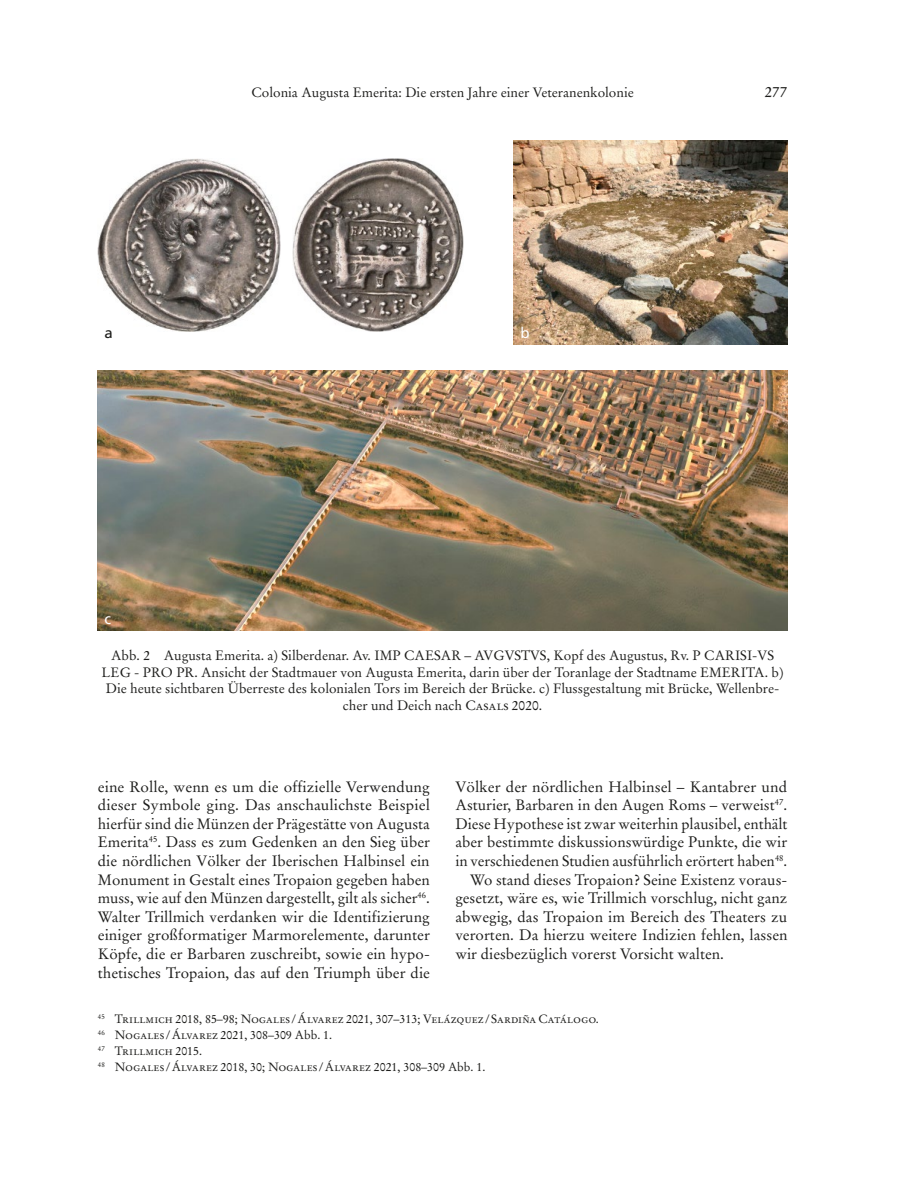
<style>
.page{position:relative;width:915px;height:1183px;background:#fff}
.page>*{position:absolute;margin:0;border:0;box-sizing:border-box;transform-origin:0 0}
.t1{font:15px/18.6px "Stempel Garamond";color:#1d1d1b;text-align:justify}
.t2{font:15px "Frutiger LT Std";color:#fff}
.t3{font:15px "Frutiger LT Std";color:#1d1d1b}
.t4{font:13.5px/16.5px "Stempel Garamond";color:#1d1d1b;text-align:center}
.t5{font:12px/15.8px "Stempel Garamond Roman SC";letter-spacing:.005em;color:#1d1d1b}
.t6{font:12px "Stempel Garamond";letter-spacing:-.005em;color:#1d1d1b}
.s1{font-family:"Stempel Garamond Roman SC"}
.s2{font-family:"Stempel Garamond"}
</style>
<div class="page">
<img style="left:98px;top:158px;width:182px;height:174px">
<img style="left:292px;top:158px;width:171px;height:173px">
<img style="left:513px;top:140px;width:274px;height:204px">
<img style="left:98px;top:370px;width:689px;height:260px">
<p class="t4" style="left:251px;top:84px;width:384px">Colonia Augusta Emerita: Die ersten Jahre einer Veteranenkolonie</p>
<p class="t1" style="left:764px;top:82px;width:24px">277</p>
<p class="t3" style="left:104px;top:324px;width:10px">a</p>
<p class="t2" style="left:520px;top:324px;width:11px">b</p>
<p class="t2" style="left:104px;top:609px;width:8px">c</p>
<p class="t4" style="left:102px;top:647px;width:683px">Abb. 2 Augusta Emerita. a) Silberdenar. Av. IMP CAESAR – AVGVSTVS, Kopf des Augustus, Rv. P CARISI-VS LEG - PRO PR. Ansicht der Stadtmauer von Augusta Emerita, darin über der Toranlage der Stadtname EMERITA. b)<br>Die heute sichtbaren Überreste des kolonialen Tors im Bereich der Brücke. c) Flussgestaltung mit Brücke, Wellenbre&shy;cher und Deich nach <span class="s1">Casals</span> 2020.</p>
<p class="t1" style="left:98px;top:777px;width:333px">eine Rolle, wenn es um die offizielle Verwendung dieser Symbole ging. Das anschaulichste Beispiel hierfür sind die Münzen der Prägestätte von Augusta Emerita<sup>45</sup>. Dass es zum Gedenken an den Sieg über die nördlichen Völker der Iberischen Halbinsel ein Monument in Gestalt eines Tropaion gegeben haben muss, wie auf den Münzen dargestellt, gilt als sicher<sup>46</sup>.<br>Walter Trillmich verdanken wir die Identifizierung einiger großformatiger Marmorelemente, darunter Köpfe, die er Barbaren zuschreibt, sowie ein hypo&shy;thetisches Tropaion, das auf den Triumph über die</p>
<p class="t5" style="left:98px;top:1011px;width:502px"><sup>45</sup> Trillmich <span class="s2">2018, 85–98;</span> Nogales/Álvarez <span class="s2">2021, 307–313;</span> Velázquez/Sardiña Catálogo<span class="s2">.</span></p>
<p class="t6" style="left:98px;top:1027px;width:236px"><sup>46</sup> <span class="s1">Nogales/Álvarez</span> 2021, 308–309 Abb. 1.</p>
<p class="t5" style="left:98px;top:1042px;width:389px"><sup>47</sup> Trillmich <span class="s2">2015.<br></span><sup>48</sup> Nogales/Álvarez <span class="s2">2018, 30;</span> Nogales/Álvarez <span class="s2">2021, 308–309 Abb. 1.</span></p>
<p class="t1" style="left:455px;top:777px;width:333px">Völker der nördlichen Halbinsel – Kantabrer und</p>
<p class="t1" style="left:455px;top:795px;width:333px">Asturier, Barbaren in den Augen Roms – verweist<sup>47</sup>.</p>
<p class="t1" style="left:455px;top:814px;width:333px">Diese Hypothese ist zwar weiterhin plausibel, enthält</p>
<p class="t1" style="left:455px;top:832px;width:333px">aber bestimmte diskussionswürdige Punkte, die wir</p>
<p class="t1" style="left:455px;top:851px;width:333px">in verschiedenen Studien ausführlich erörtert haben<sup>48</sup>.</p>
<p class="t1" style="left:470px;top:870px;width:318px">Wo stand dieses Tropaion? Seine Existenz voraus-</p>
<p class="t1" style="left:455px;top:888px;width:333px">gesetzt, wäre es, wie Trillmich vorschlug, nicht ganz</p>
<p class="t1" style="left:455px;top:907px;width:333px">abwegig, das Tropaion im Bereich des Theaters zu</p>
<p class="t1" style="left:455px;top:925px;width:333px">verorten. Da hierzu weitere Indizien fehlen, lassen</p>
<p class="t1" style="left:455px;top:944px;width:270px">wir diesbezüglich vorerst Vorsicht walten.</p>
</div>
